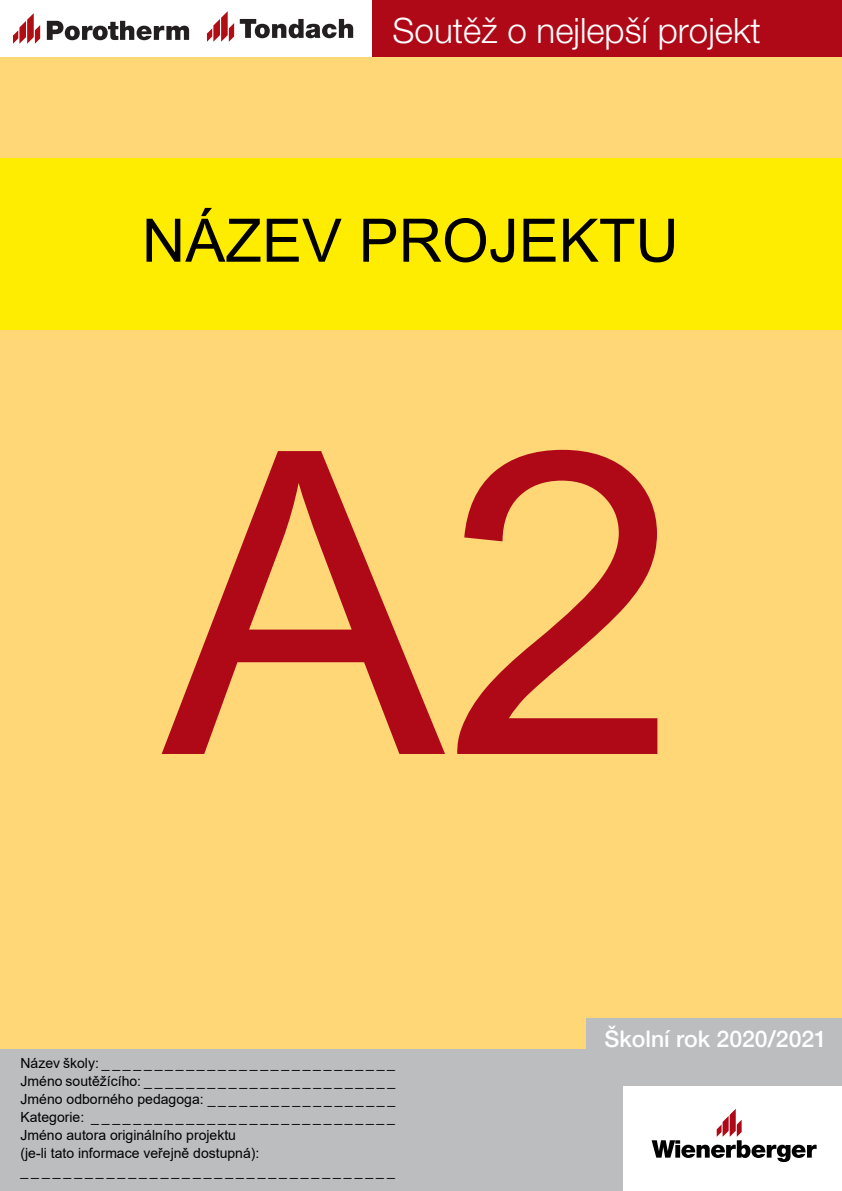
<style>
.page{position:relative;width:842px;height:1191px;background:#fff}
.page>*{position:absolute;margin:0;border:0;box-sizing:border-box;transform-origin:0 0}
.t1{font:423px "Arial";color:#af0917}
.t2{font:60px "Arial";color:#000}
.t3{font:300 35px "Helvetica Neue CE";color:#fff}
.t4{font:500 23px "Helvetica Neue LTW1 G";color:#fff}
.t5{font:14px/18px "Arial";color:#000}
</style>
<div class="page">
<div style="left:0;top:0;width:841px;height:1190px;background:#ffd777"></div>
<div style="left:0;top:1049px;width:842px;height:142px;background:#bbbdbe"></div>
<div style="left:0;top:158px;width:842px;height:171px;background:#ffed00"></div>
<div style="left:623px;top:1086px;width:219px;height:105px;background:#fff"></div>
<svg style="left:652px;top:1109px;width:165px;height:53px"></svg>
<div style="left:0;top:0;width:842px;height:57px;background:#af0917"></div>
<div style="left:586px;top:1018px;width:255px;height:31px;background:#bbbdbe"></div>
<div style="left:0;top:0;width:372px;height:57px;background:#fff"></div>
<svg style="left:207px;top:11px;width:27px;height:31px"></svg>
<svg style="left:240px;top:19px;width:113px;height:19px"></svg>
<svg style="left:47px;top:21px;width:142px;height:19px"></svg>
<svg style="left:13px;top:13px;width:27px;height:31px"></svg>
<h3 class="t3" style="left:393px;top:12px;width:370px">Soutěž o nejlepší projekt</h3>
<h2 class="t2" style="left:142px;top:199px;width:538px">NÁZEV PROJEKTU</h2>
<h1 class="t1" style="left:162px;top:314px;width:519px">A2</h1>
<p class="t5" style="left:21px;top:1054px;width:376px">Název školy: ____________________________ Jméno soutěžícího:________________________ Jméno odborného pedagoga: _ _ _ _ _ _ _ _ _ _ _ _ _ _ _ _ _ _ Kategorie: _____________________________ Jméno autora originálního projektu<br>(je-li tato informace veřejně dostupná): ___________________________________</p>
<h3 class="t4" style="left:604px;top:1024px;width:224px">Školní rok 2020/2021</h3>
</div>
